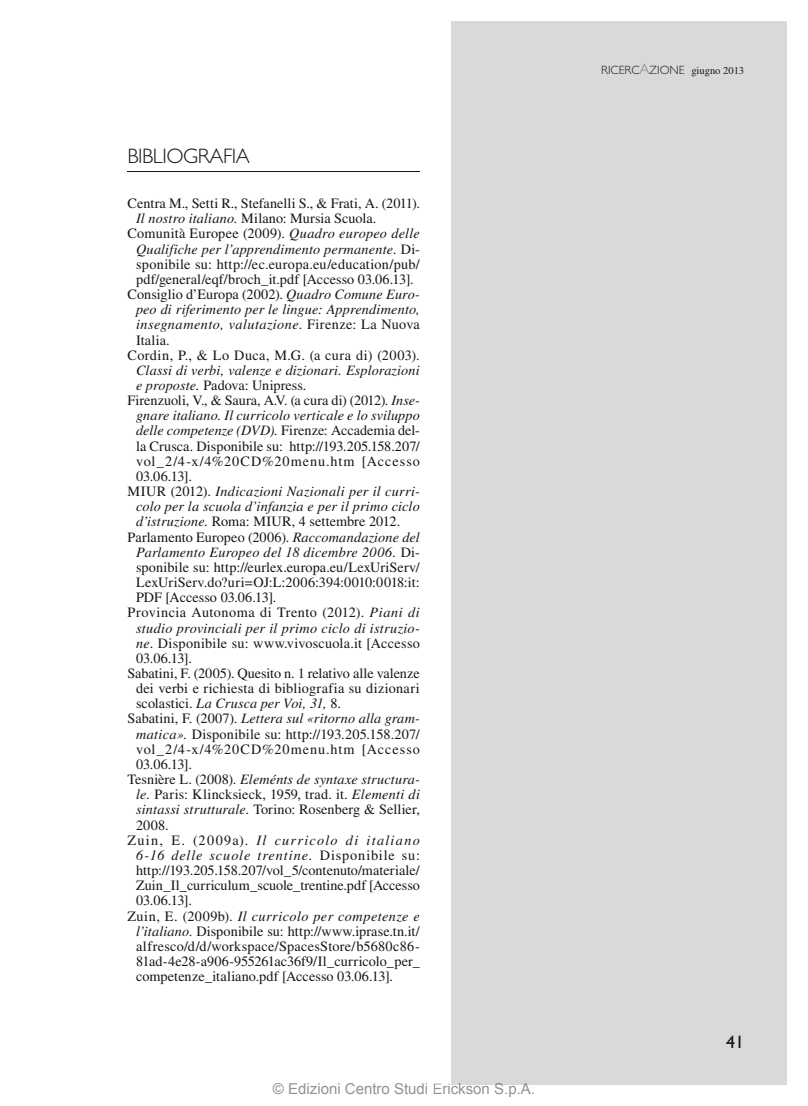
<style>
.page{position:relative;width:808px;height:1106px;background:#fff}
.page>*{position:absolute;margin:0;border:0;box-sizing:border-box;transform-origin:0 0}
.t1{font:300 21px "Gill Sans Std";letter-spacing:-.02em;color:#151616}
.t2{font:18px "Gill Sans Std";color:#151616}
.t3{font:15px "Arial";color:#929292}
.t4{font:14.25px "Times LT Std";letter-spacing:.005em;color:#151616}
.t5{font:italic 14.25px "Times LT Std";letter-spacing:.015em;color:#151616}
.t6{font:14.25px "Times LT Std";letter-spacing:-.015em;color:#151616}
.t7{font:14.25px "Times LT Std";letter-spacing:.035em;color:#151616}
.t8{font:14.25px "Times LT Std";letter-spacing:.07em;color:#151616}
.t9{font:italic 14.25px "Times LT Std";letter-spacing:.065em;color:#151616}
.t10{font:italic 14.25px "Times LT Std";letter-spacing:.09em;color:#151616}
.t11{font:300 12px "Gill Sans Std";color:#151616}
.s1{font-style:italic}
.s2{font-style:normal}
.s3{color:#7c7d7c}
.s4{font-size:15px;color:#818281}
.s5{font-family:"Times LT Std";font-weight:400;font-size:10.5px}
</style>
<div class="page">
<div style="left:452px;top:21px;width:335px;height:1063px;background:#d9d9da"></div>
<hr style="left:128px;top:172px;width:292px;height:1px;background:#151616">
<h1 class="t1" style="left:128px;top:148px;width:124px">BIBLIOGRAFIA</h1>
<p class="t4" style="left:128px;top:198px;width:294px">Centra M., Setti R., Stefanelli S., &amp; Frati, A. (2011).</p>
<p class="t4" style="left:136px;top:213px;width:242px"><span class="s1">Il nostro italiano.</span> Milano: Mursia Scuola.</p>
<p class="t4" style="left:128px;top:228px;width:294px">Comunità Europee (2009). <span class="s1">Quadro europeo delle</span></p>
<p class="t5" style="left:136px;top:243px;width:285px">Qualifiche per l’apprendimento permanente. <span class="s2">Di-</span></p>
<p class="t4" style="left:136px;top:259px;width:285px">sponibile su: http://ec.europa.eu/education/pub/</p>
<p class="t4" style="left:136px;top:274px;width:279px">pdf/general/eqf/broch_it.pdf [Accesso 03.06.13].</p>
<p class="t4" style="left:128px;top:289px;width:294px">Consiglio d’Europa (2002). <span class="s1">Quadro Comune Euro-</span></p>
<p class="t5" style="left:136px;top:304px;width:285px">peo di riferimento per le lingue: Apprendimento,</p>
<p class="t5" style="left:136px;top:319px;width:285px">insegnamento, valutazione<span class="s2">. Firenze: La Nuova</span></p>
<p class="t4" style="left:136px;top:334px;width:35px">Italia.</p>
<p class="t7" style="left:128px;top:349px;width:294px">Cordin, P., &amp; Lo Duca, M.G. (a cura di) (2003).</p>
<p class="t5" style="left:136px;top:364px;width:285px">Classi di verbi, valenze e dizionari. Esplorazioni</p>
<p class="t4" style="left:136px;top:380px;width:172px"><span class="s1">e proposte.</span> Padova: Unipress.</p>
<p class="t6" style="left:128px;top:395px;width:294px">Firenzuoli, V., &amp; Saura, A.V. (a cura di) (2012). <span class="s1">Inse-</span></p>
<p class="t5" style="left:136px;top:410px;width:285px">gnare italiano. Il curricolo verticale e lo sviluppo</p>
<p class="t5" style="left:136px;top:425px;width:285px">delle competenze (DVD). <span class="s2">Firenze: Accademia del-</span></p>
<p class="t4" style="left:136px;top:440px;width:285px">la Crusca. Disponibile su: http://193.205.158.207/</p>
<p class="t8" style="left:136px;top:455px;width:285px">vol_2/4-x/4%20CD%20menu.htm [Accesso</p>
<p class="t4" style="left:136px;top:471px;width:57px">03.06.13].</p>
<p class="t5" style="left:128px;top:485px;width:294px"><span class="s2">MIUR (2012).</span> Indicazioni Nazionali per il curri-</p>
<p class="t5" style="left:136px;top:501px;width:285px">colo per la scuola d’infanzia e per il primo ciclo</p>
<p class="t4" style="left:136px;top:516px;width:266px"><span class="s1">d’istruzione.</span> Roma: MIUR, 4 settembre 2012.</p>
<p class="t4" style="left:128px;top:531px;width:294px">Parlamento Europeo (2006). <span class="s1">Raccomandazione del</span></p>
<p class="t5" style="left:136px;top:546px;width:285px">Parlamento Europeo del 18 dicembre 2006. <span class="s2">Di-</span></p>
<p class="t4" style="left:136px;top:562px;width:285px">sponibile su: http://eurlex.europa.eu/LexUriServ/</p>
<p class="t4" style="left:136px;top:577px;width:285px">LexUriServ.do?uri=OJ:L:2006:394:0010:0018:it:</p>
<p class="t4" style="left:136px;top:592px;width:142px">PDF [Accesso 03.06.13].</p>
<p class="t7" style="left:128px;top:607px;width:294px">Provincia Autonoma di Trento (2012). <span class="s1">Piani di</span></p>
<p class="t5" style="left:136px;top:622px;width:285px">studio provinciali per il primo ciclo di istruzio-</p>
<p class="t4" style="left:136px;top:637px;width:285px"><span class="s1">ne</span>. Disponibile su: www.vivoscuola.it [Accesso</p>
<p class="t4" style="left:136px;top:652px;width:57px">03.06.13].</p>
<p class="t6" style="left:128px;top:668px;width:294px">Sabatini, F. (2005). Quesito n. 1 relativo alle valenze</p>
<p class="t4" style="left:136px;top:683px;width:285px">dei verbi e richiesta di bibliografia su dizionari</p>
<p class="t5" style="left:136px;top:697px;width:206px"><span class="s2">scolastici.</span> La Crusca per Voi, 31, <span class="s2">8.</span></p>
<p class="t5" style="left:128px;top:713px;width:294px"><span class="s2">Sabatini, F. (2007).</span> Lettera sul «ritorno alla gram-</p>
<p class="t4" style="left:136px;top:728px;width:285px"><span class="s1">matica».</span> Disponibile su: http://193.205.158.207/</p>
<p class="t8" style="left:136px;top:743px;width:285px">vol_2/4-x/4%20CD%20menu.htm [Accesso</p>
<p class="t4" style="left:136px;top:758px;width:57px">03.06.13].</p>
<p class="t5" style="left:128px;top:773px;width:294px"><span class="s2">Tesnière L. (2008).</span> Eleménts de syntaxe structura-</p>
<p class="t4" style="left:136px;top:789px;width:285px"><span class="s1">le.</span> Paris: Klincksieck, 1959, trad. it. <span class="s1">Elementi di</span></p>
<p class="t4" style="left:136px;top:804px;width:285px"><span class="s1">sintassi strutturale.</span> Torino: Rosenberg &amp; Sellier,</p>
<p class="t4" style="left:136px;top:819px;width:34px">2008.</p>
<p class="t10" style="left:128px;top:834px;width:294px"><span class="s2">Zuin, E. (2009a).</span> Il curricolo di italiano</p>
<p class="t9" style="left:136px;top:849px;width:285px">6-16 delle scuole trentine. <span class="s2">Disponibile su:</span></p>
<p class="t4" style="left:136px;top:865px;width:285px">http://193.205.158.207/vol_5/contenuto/materiale/</p>
<p class="t4" style="left:136px;top:880px;width:285px">Zuin_Il_curriculum_scuole_trentine.pdf [Accesso</p>
<p class="t4" style="left:136px;top:895px;width:57px">03.06.13].</p>
<p class="t5" style="left:128px;top:910px;width:294px"><span class="s2">Zuin, E. (2009b).</span> Il curricolo per competenze e</p>
<p class="t4" style="left:136px;top:925px;width:285px"><span class="s1">l’italiano</span>. Disponibile su: http://www.iprase.tn.it/</p>
<p class="t4" style="left:136px;top:940px;width:285px">alfresco/d/d/workspace/SpacesStore/b5680c86-</p>
<p class="t4" style="left:136px;top:955px;width:285px">81ad-4e28-a906-955261ac36f9/Il_curricolo_per_</p>
<p class="t4" style="left:136px;top:971px;width:258px">competenze_italiano.pdf [Accesso 03.06.13].</p>
<p class="t3" style="left:273px;top:1080px;width:259px">© Edizioni Centro Studi Erickson S <span class="s3">A</span></p>
<p class="t3" style="left:504px;top:1080px;width:32px">.p. .</p>
<p class="t11" style="left:601px;top:65px;width:144px">RICERC<span class="s4">A</span>ZIONE <span class="s5">giugno 2013</span></p>
<p class="t2" style="left:726px;top:1035px;width:19px">41</p>
</div>
